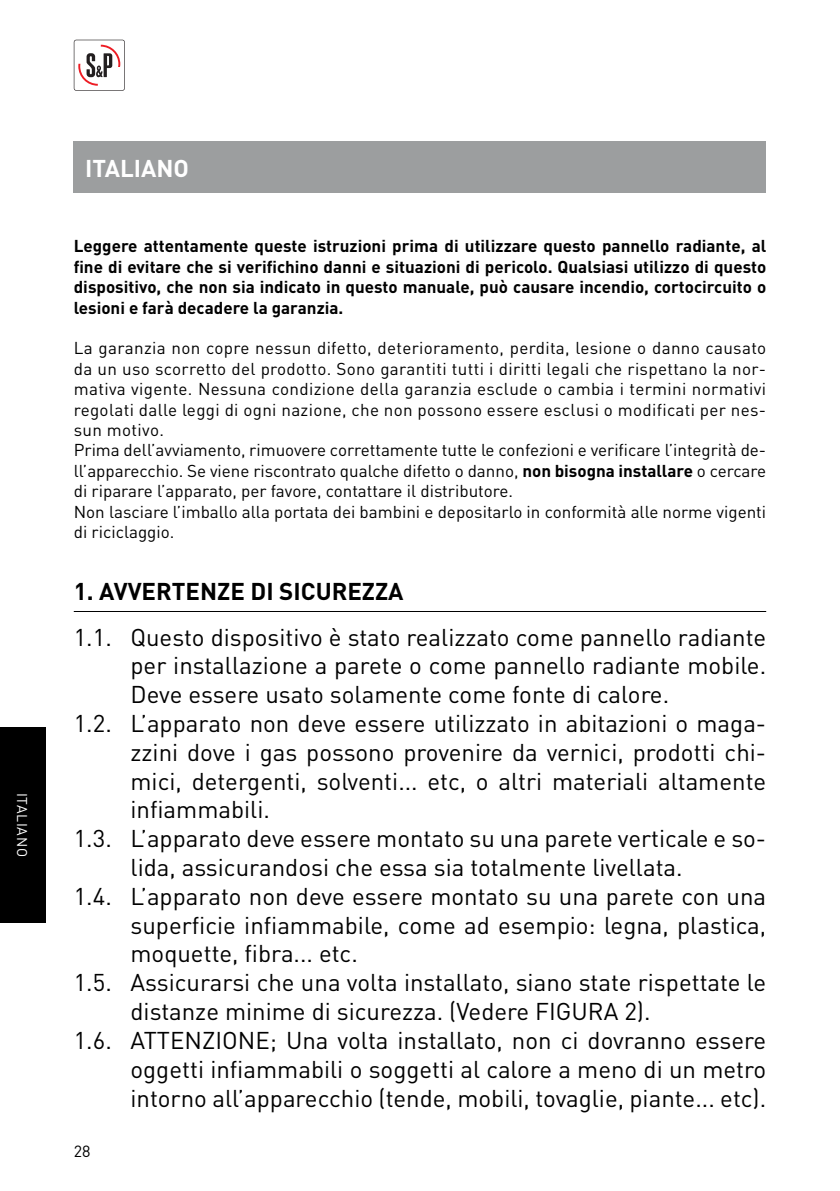
<style>
.page{position:relative;width:840px;height:1191px;background:#fff}
.page>*{position:absolute;margin:0;border:0;box-sizing:border-box;transform-origin:0 0}
.t1{font:24px "DIN";color:#000}
.t2{font:700 24px "DIN";color:#000}
.t3{font:700 24px "DIN";color:#fff}
.t4{font:17px/20.4px "DIN";color:#000}
.t5{font:700 17px/20.4px "DIN";color:#000;text-align:justify}
.t6{font:16px "DIN";color:#000}
.t7{font:14px "DIN";letter-spacing:.05em;color:#fff}
.s1{font-weight:700}
</style>
<div class="page">
<svg style="left:74px;top:40px;width:51px;height:51px"></svg>
<div style="left:0;top:727px;width:45px;height:195px;background:#000"></div>
<hr style="left:74px;top:611px;width:691px;height:1px;background:#000">
<div style="left:74px;top:142px;width:691px;height:51px;background:#9c9e9f"></div>
<p class="t7" style="left:27px;top:792px;width:66px;rotate:90deg">ITALIANO</p>
<p class="t3" style="left:85px;top:160px;width:105px">ITALIANO</p>
<p class="t5" style="left:74px;top:238px;width:693px">Leggere attentamente queste istruzioni prima di utilizzare questo pannello radiante, al fine di evitare che si verifichino danni e situazioni di pericolo. Qualsiasi utilizzo di questo dispositivo, che non sia indicato in questo manuale, può causare incendio, cortocircuito o lesioni e farà decadere la garanzia.</p>
<p class="t4" style="left:74px;top:340px;width:693px">La garanzia non copre nessun difetto, deterioramento, perdita, lesione o danno causato da un uso scorretto del prodotto. Sono garantiti tutti i diritti legali che rispettano la nor&shy;mativa vigente. Nessuna condizione della garanzia esclude o cambia i termini normativi regolati dalle leggi di ogni nazione, che non possono essere esclusi o modificati per nes&shy;sun motivo.<br>Prima dell’avviamento, rimuovere correttamente tutte le confezioni e verificare l’integrità de&shy;ll’apparecchio. Se viene riscontrato qualche difetto o danno, <span class="s1">non bisogna installare</span> o cercare di riparare l’apparato, per favore, contattare il distributore.<br>Non lasciare l’imballo alla portata dei bambini e depositarlo in conformità alle norme vigenti di riciclaggio.</p>
<p class="t2" style="left:74px;top:582px;width:331px">1. AVVERTENZE DI SICUREZZA</p>
<p class="t1" style="left:74px;top:628px;width:693px">1.1. Questo dispositivo è stato realizzato come pannello radiante</p>
<p class="t1" style="left:130px;top:657px;width:636px">per installazione a parete o come pannello radiante mobile.</p>
<p class="t1" style="left:130px;top:686px;width:540px">Deve essere usato solamente come fonte di calore.</p>
<p class="t1" style="left:74px;top:715px;width:693px">1.2. L’apparato non deve essere utilizzato in abitazioni o maga-</p>
<p class="t1" style="left:130px;top:743px;width:636px">zzini dove i gas possono provenire da vernici, prodotti chi-</p>
<p class="t1" style="left:130px;top:772px;width:636px">mici, detergenti, solventi... etc, o altri materiali altamente</p>
<p class="t1" style="left:130px;top:801px;width:141px">infiammabili.</p>
<p class="t1" style="left:74px;top:830px;width:693px">1.3. L’apparato deve essere montato su una parete verticale e so-</p>
<p class="t1" style="left:130px;top:859px;width:553px">lida, assicurandosi che essa sia totalmente livellata.</p>
<p class="t1" style="left:74px;top:887px;width:693px">1.4. L’apparato non deve essere montato su una parete con una</p>
<p class="t1" style="left:130px;top:916px;width:636px">superficie infiammabile, come ad esempio: legna, plastica,</p>
<p class="t1" style="left:130px;top:945px;width:229px">moquette, fibra... etc.</p>
<p class="t1" style="left:74px;top:974px;width:693px">1.5. Assicurarsi che una volta installato, siano state rispettate le</p>
<p class="t1" style="left:130px;top:1003px;width:521px">distanze minime di sicurezza. (Vedere FIGURA 2).</p>
<p class="t1" style="left:74px;top:1031px;width:693px">1.6. ATTENZIONE; Una volta installato, non ci dovranno essere</p>
<p class="t1" style="left:130px;top:1060px;width:636px">oggetti infiammabili o soggetti al calore a meno di un metro</p>
<p class="t1" style="left:130px;top:1089px;width:636px">intorno all’apparecchio (tende, mobili, tovaglie, piante... etc).</p>
<p class="t6" style="left:74px;top:1145px;width:18px">28</p>
</div>
